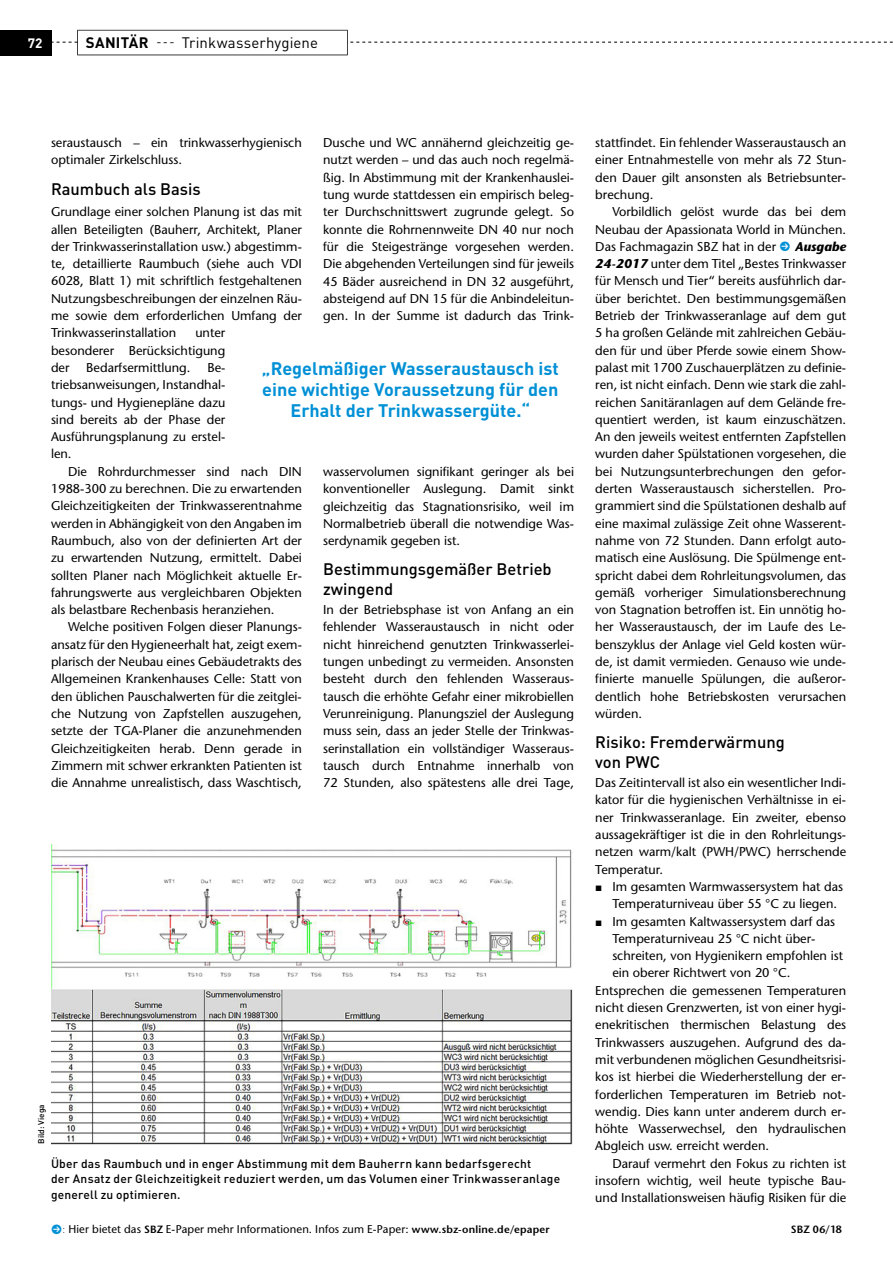
<style>
.page{position:relative;width:893px;height:1263px;background:#fff}
.page>*{position:absolute;margin:0;border:0;box-sizing:border-box;transform-origin:0 0}
.t1{font:700 18px/21px "DIN Pro";color:#0090d6;text-align:center}
.t2{font:500 16.5px/19.5px "DIN Pro";color:#000}
.t3{font:15px "DIN Pro";letter-spacing:.005em;color:#000}
.t4{font:700 13.5px "DIN Pro";color:#fff}
.t5{font:500 12.75px/17.2px "Stone Sans Std";color:#000;text-align:justify}
.t6{font:500 12px/15.8px "DIN Pro";letter-spacing:.015em;color:#000}
.t7{font:500 11.25px "Stone Sans Std";letter-spacing:.01em;color:#000}
.t8{font:600 10.5px "Stone Sans Std";letter-spacing:.01em;color:#000}
.t9{font:500 8.25px "DIN Pro";color:#000}
.s1{font-weight:700}
.s2{font-size:12px}
.s3{font-weight:700;font-style:italic}
.s4{font-family:"Myriad Pro";font-weight:300;font-stretch:semi-condensed}
.s5{font-weight:600;font-size:10.5px}
</style>
<div class="page">
<svg style="left:51px;top:42px;width:842px;height:1px"></svg>
<svg style="left:77px;top:30px;width:271px;height:25px"></svg>
<div style="left:78px;top:31px;width:269px;height:24px;background:#fff"></div>
<img style="left:51px;top:844px;width:522px;height:301px">
<div style="left:0;top:30px;width:51px;height:25px;background:#000"></div>
<p class="t4" style="left:28px;top:34px;width:16px">72</p>
<p class="t3" style="left:86px;top:33px;width:234px"><span class="s1">SANITÄR</span> <span class="s2">---</span> Trinkwasserhygiene</p>
<p class="t5" style="left:51px;top:134px;width:252px">seraustausch – ein trinkwasserhygienisch optimaler Zirkelschluss.</p>
<p class="t2" style="left:51px;top:178px;width:151px">Raumbuch als Basis</p>
<p class="t5" style="left:51px;top:203px;width:252px">Grundlage einer solchen Planung ist das mit allen Beteiligten (Bauherr, Architekt, Planer der Trinkwasserinstallation usw.) abgestimm&shy;te, detaillierte Raumbuch (siehe auch VDI 6028, Blatt 1) mit schriftlich festgehaltenen Nutzungsbeschreibungen der einzelnen Räu&shy;me sowie dem erforderlichen Umfang der Trinkwasserinstallation</p>
<p class="t5" style="left:323px;top:134px;width:252px">Dusche und WC annähernd gleichzeitig ge&shy;nutzt werden – und das auch noch regelmä&shy;ßig. In Abstimmung mit der Krankenhauslei&shy;tung wurde stattdessen ein empirisch beleg&shy;ter Durchschnittswert zugrunde gelegt. So konnte die Rohrnennweite DN 40 nur noch für die Steigestränge vorgesehen werden.<br>Die abgehenden Verteilungen sind für jeweils 45 Bäder ausreichend in DN 32 ausgeführt, absteigend auf DN 15 für die Anbindeleitun&shy;gen. In der Summe ist dadurch das Trink-</p>
<p class="t5" style="left:51px;top:324px;width:176px;text-indent:144px">unter besonderer Berücksichtigung der</p>
<h1 class="t1" style="left:262px;top:357px;width:298px">„Regelmäßiger Wasseraustausch ist eine wichtige Voraussetzung für den<br>Erhalt der Trinkwassergüte.“</h1>
<p class="t5" style="left:86px;top:359px;width:106px">Bedarfsermittlung.</p>
<p class="t5" style="left:51px;top:359px;width:176px;text-indent:156px">Be&shy;triebsanweisungen, Instandhal&shy;tungs- und Hygienepläne dazu sind bereits ab der Phase der Ausführungsplanung zu erstel&shy;len.</p>
<p class="t5" style="left:51px;top:463px;width:252px;text-indent:17px">Die Rohrdurchmesser sind nach DIN 1988-300 zu berechnen. Die zu erwartenden Gleichzeitigkeiten der Trinkwasserentnahme werden in Abhängigkeit von den Angaben im Raumbuch, also von der definierten Art der zu erwartenden Nutzung, ermittelt. Dabei sollten Planer nach Möglichkeit aktuelle Er&shy;fahrungswerte aus vergleichbaren Objekten als belastbare Rechenbasis heranziehen.</p>
<p class="t5" style="left:51px;top:618px;width:252px;text-indent:17px">Welche positiven Folgen dieser Planungs&shy;ansatz für den Hygieneerhalt hat, zeigt exem&shy;plarisch der Neubau eines Gebäudetrakts des Allgemeinen Krankenhauses Celle: Statt von den üblichen Pauschalwerten für die zeitglei&shy;che Nutzung von Zapfstellen auszugehen, setzte der TGA-Planer die anzunehmenden Gleichzeitigkeiten herab. Denn gerade in Zimmern mit schwer erkrankten Patienten ist die Annahme unrealistisch, dass Waschtisch,</p>
<p class="t5" style="left:323px;top:463px;width:252px">wasservolumen signifikant geringer als bei konventioneller Auslegung. Damit sinkt gleichzeitig das Stagnationsrisiko, weil im Normalbetrieb überall die notwendige Was&shy;serdynamik gegeben ist.</p>
<p class="t2" style="left:323px;top:559px;width:230px">Bestimmungsgemäßer Betrieb zwingend</p>
<p class="t5" style="left:323px;top:601px;width:252px">In der Betriebsphase ist von Anfang an ein fehlender Wasseraustausch in nicht oder nicht hinreichend genutzten Trinkwasserlei&shy;tungen unbedingt zu vermeiden. Ansonsten besteht durch den fehlenden Wasseraus&shy;tausch die erhöhte Gefahr einer mikrobiellen Verunreinigung. Planungsziel der Auslegung muss sein, dass an jeder Stelle der Trinkwas&shy;serinstallation ein vollständiger Wasseraus&shy;tausch durch Entnahme innerhalb von 72 Stunden, also spätestens alle drei Tage,</p>
<p class="t9" style="left:36px;top:1144px;width:41px;rotate:-90deg">Bild: Viega</p>
<p class="t6" style="left:51px;top:1155px;width:511px">Über das Raumbuch und in enger Abstimmung mit dem Bauherrn kann bedarfsgerecht<br>der Ansatz der Gleichzeitigkeit reduziert werden, um das Volumen einer Trinkwasseranlage generell zu optimieren.</p>
<p class="t5" style="left:595px;top:134px;width:252px">stattfindet. Ein fehlender Wasseraustausch an einer Entnahmestelle von mehr als 72 Stun&shy;den Dauer gilt ansonsten als Betriebsunter&shy;brechung.</p>
<p class="t5" style="left:595px;top:203px;width:252px;text-indent:17px">Vorbildlich gelöst wurde das bei dem Neubau der Apassionata World in München.<br>Das Fachmagazin SBZ hat in der</p>
<p class="t5" style="left:595px;top:238px;width:252px;text-indent:200px"><span class="s3">Ausgabe 24-2017</span> unter dem Titel „Bestes Trinkwasser für Mensch und Tier“ bereits ausführlich dar&shy;über berichtet. Den bestimmungsgemäßen Betrieb der Trinkwasseranlage auf dem gut 5 ha großen Gelände mit zahlreichen Gebäu&shy;den für und über Pferde sowie einem Show&shy;palast mit 1700 Zuschauerplätzen zu definie&shy;ren, ist nicht einfach. Denn wie stark die zahl&shy;reichen Sanitäranlagen auf dem Gelände fre&shy;quentiert werden, ist kaum einzuschätzen.<br>An den jeweils weitest entfernten Zapfstellen wurden daher Spülstationen vorgesehen, die bei Nutzungsunterbrechungen den gefor&shy;derten Wasseraustausch sicherstellen. Pro&shy;grammiert sind die Spülstationen deshalb auf eine maximal zulässige Zeit ohne Wasserent&shy;nahme von 72 Stunden. Dann erfolgt auto&shy;matisch eine Auslösung. Die Spülmenge ent&shy;spricht dabei dem Rohrleitungsvolumen, das gemäß vorheriger Simulationsberechnung von Stagnation betroffen ist. Ein unnötig ho&shy;her Wasseraustausch, der im Laufe des Le&shy;benszyklus der Anlage viel Geld kosten wür&shy;de, ist damit vermieden. Genauso wie unde&shy;finierte manuelle Spülungen, die außeror&shy;dentlich hohe Betriebskosten verursachen würden.</p>
<p class="t2" style="left:595px;top:732px;width:191px">Risiko: Fremderwärmung von PWC</p>
<p class="t5" style="left:595px;top:774px;width:252px">Das Zeitintervall ist also ein wesentlicher Indi&shy;kator für die hygienischen Verhältnisse in ei&shy;ner Trinkwasseranlage. Ein zweiter, ebenso aussagekräftiger ist die in den Rohrleitungs&shy;netzen warm/kalt (PWH/PWC) herrschende Temperatur.</p>
<p class="t5" style="left:612px;top:878px;width:232px;text-indent:-17px">▪ Im gesamten Warmwassersystem hat das<br>Temperaturniveau über 55 °C zu liegen.</p>
<p class="t5" style="left:595px;top:912px;width:241px">▪ Im gesamten Kaltwassersystem darf das</p>
<p class="t5" style="left:612px;top:930px;width:205px">Temperaturniveau 25 °C nicht über-</p>
<p class="t5" style="left:612px;top:947px;width:232px">schreiten, von Hygienikern empfohlen ist</p>
<p class="t5" style="left:612px;top:964px;width:180px">ein oberer Richtwert von 20 °C.</p>
<p class="t5" style="left:595px;top:982px;width:252px">Entsprechen die gemessenen Temperaturen</p>
<p class="t5" style="left:595px;top:999px;width:252px">nicht diesen Grenzwerten, ist von einer hygi-</p>
<p class="t5" style="left:595px;top:1016px;width:252px">enekritischen thermischen Belastung des</p>
<p class="t5" style="left:595px;top:1033px;width:252px">Trinkwassers auszugehen. Aufgrund des da-</p>
<p class="t5" style="left:595px;top:1051px;width:252px">mit verbundenen möglichen Gesundheitsrisi-</p>
<p class="t5" style="left:595px;top:1068px;width:252px">kos ist hierbei die Wiederherstellung der er-</p>
<p class="t5" style="left:595px;top:1085px;width:252px">forderlichen Temperaturen im Betrieb not-</p>
<p class="t5" style="left:595px;top:1103px;width:252px">wendig. Dies kann unter anderem durch er-</p>
<p class="t5" style="left:595px;top:1120px;width:252px">höhte Wasserwechsel, den hydraulischen</p>
<p class="t5" style="left:595px;top:1137px;width:175px">Abgleich usw. erreicht werden.</p>
<p class="t5" style="left:612px;top:1155px;width:235px">Darauf vermehrt den Fokus zu richten ist</p>
<p class="t5" style="left:595px;top:1172px;width:252px">insofern wichtig, weil heute typische Bau-</p>
<p class="t5" style="left:595px;top:1189px;width:252px">und Installationsweisen häufig Risiken für die</p>
<p class="t7" style="left:63px;top:1222px;width:488px"><span class="s4">:</span> Hier bietet das <span class="s5">SBZ</span> E-Paper mehr Informationen. Infos zum E-Paper: <span class="s5">www.sbz-online.de/epaper</span></p>
<p class="t8" style="left:791px;top:1223px;width:53px">SBZ 06/18</p>
</div>
